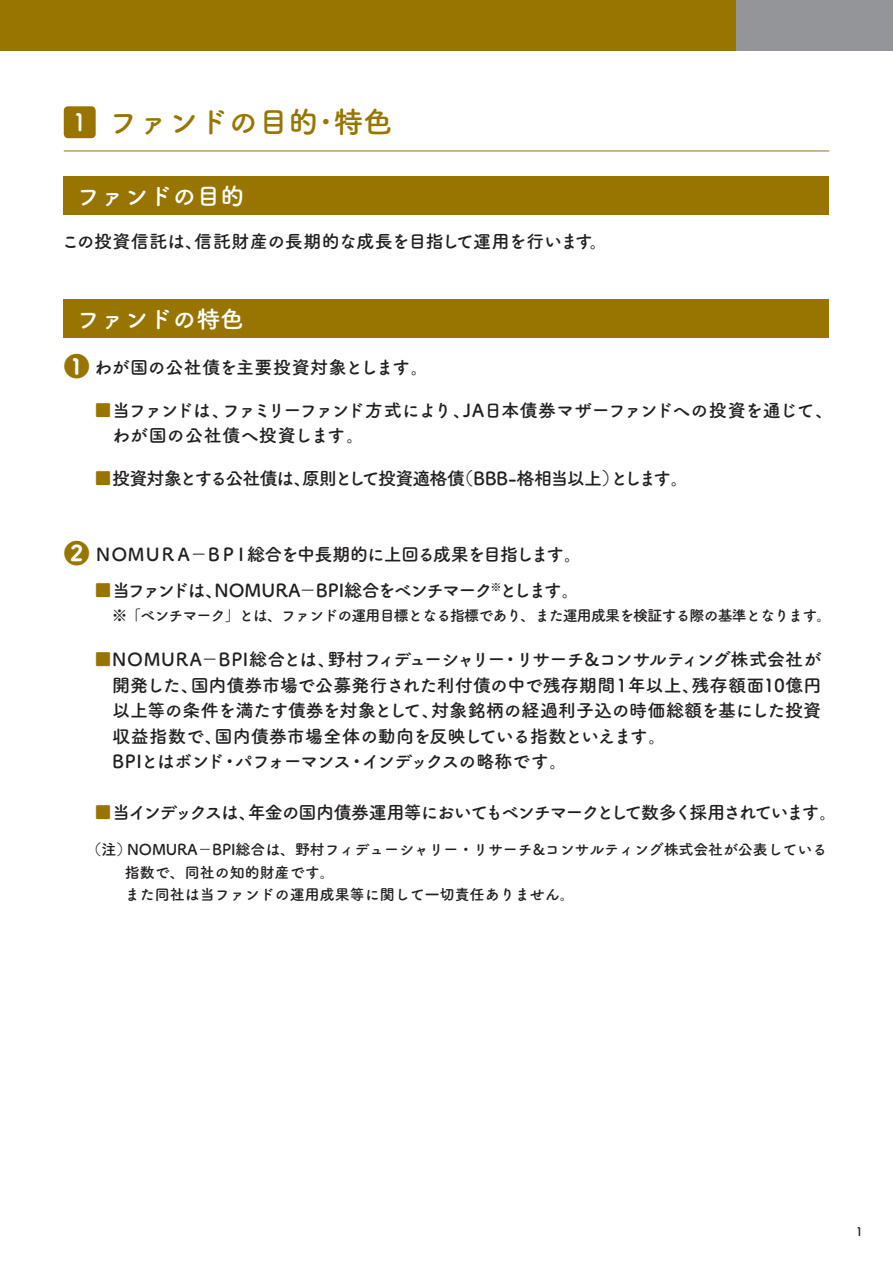
<style>
.page{position:relative;width:893px;height:1263px;background:#fff}
.page>*{position:absolute;margin:0;border:0;box-sizing:border-box;transform-origin:0 0}
.t1{font:30px "Tsuku A Rd Gothic Std B";color:#987501}
.t2{font:24px "Tsuku A Rd Gothic Std B";color:#fff}
.t3{font:18px/25.5px "Tsuku A Rd Gothic Std B";letter-spacing:-.025em;color:#231f20}
.t4{font:18px "Tsuku A Rd Gothic Std B";letter-spacing:-.1em;color:#231f20}
.t5{font:18px/24.6px "Tsuku A Rd Gothic Std B";letter-spacing:-.045em;color:#231f20}
.t6{font:18px "Tsuku A Rd Gothic Std B";letter-spacing:-.02em;color:#231f20}
.t7{font:18px "Tsuku A Rd Gothic Std B";letter-spacing:-.005em;color:#231f20}
.t8{font:15px/22.5px "Tsuku A Rd Gothic Std B";letter-spacing:-.01em;color:#231f20}
.t9{font:15px "Tsuku A Rd Gothic Std B";letter-spacing:-.06em;color:#231f20}
.t10{font:12px "Tsuku A Rd Gothic Std B";color:#231f20}
.s1{font-size:24px;color:#fff}
.s2{font-size:25.95px;color:#987501}
.s3{color:#987501}
</style>
<div class="page">
<div style="left:736px;top:0;width:157px;height:51px;background:#939598"></div>
<div style="left:0;top:0;width:736px;height:51px;background:#987501"></div>
<div style="left:64px;top:176px;width:765px;height:39px;background:#987501"></div>
<div style="left:64px;top:299px;width:765px;height:39px;background:#987501"></div>
<hr style="left:64px;top:151px;width:765px;height:1px;background:#987501">
<div style="left:64px;top:106px;width:32px;height:32px;background:#987501;border-radius:4px"></div>
<h1 class="t1" style="left:68px;top:98px;width:327px"><span class="s1">１</span> ファンドの目的･特色</h1>
<h2 class="t2" style="left:77px;top:177px;width:170px">ファンドの目的</h2>
<p class="t6" style="left:62px;top:227px;width:548px">この投資信託は、信託財産の長期的な成長を目指して運用を行います。</p>
<h2 class="t2" style="left:77px;top:300px;width:170px">ファンドの特色</h2>
<p class="t7" style="left:64px;top:353px;width:367px"><span class="s2">❶</span> わが国の公社債を主要投資対象とします。</p>
<p class="t5" style="left:112px;top:397px;width:723px;text-indent:-18px"><span class="s3">■</span>当ファンドは、ファミリーファンド方式により、JA日本債券マザーファンドへの投資を通じて、わが国の公社債へ投資します。</p>
<p class="t5" style="left:94px;top:465px;width:596px"><span class="s3">■</span>投資対象とする公社債は、原則として投資適格債（BBB-格相当以上）とします。</p>
<p class="t4" style="left:64px;top:540px;width:520px"><span class="s2">❷</span> ＮＯＭＵＲＡ－ＢＰＩ総合を中長期的に上回る成果を目指します。</p>
<p class="t4" style="left:94px;top:576px;width:487px"><span class="s3">■</span>当ファンドは、NOMURA－BPI総合をベンチマーク<sup>※</sup>とします。</p>
<p class="t9" style="left:112px;top:604px;width:721px">※「ベンチマーク」とは、ファンドの運用目標となる指標であり、また運用成果を検証する際の基準となります。</p>
<p class="t3" style="left:112px;top:645px;width:711px;text-indent:-18px"><span class="s3">■</span>NOMURA－BPI総合とは、野村フィデューシャリー・リサーチ&amp;コンサルティング株式会社が開発した、国内債券市場で公募発行された利付債の中で残存期間１年以上、残存額面10億円以上等の条件を満たす債券を対象として、対象銘柄の経過利子込の時価総額を基にした投資収益指数で、国内債券市場全体の動向を反映している指数といえます。<br>BPIとはボンド・パフォーマンス・インデックスの略称です。</p>
<p class="t4" style="left:94px;top:798px;width:745px"><span class="s3">■</span>当インデックスは、年金の国内債券運用等においてもベンチマークとして数多く採用されています。</p>
<p class="t8" style="left:125px;top:838px;width:704px;text-indent:-38px">（注）NOMURA－BPI総合は、野村フィデューシャリー・リサーチ&amp;コンサルティング株式会社が公表している指数で、同社の知的財産です。<br>また同社は当ファンドの運用成果等に関して一切責任ありません。</p>
<p class="t10" style="left:856px;top:1222px;width:9px">1</p>
</div>
